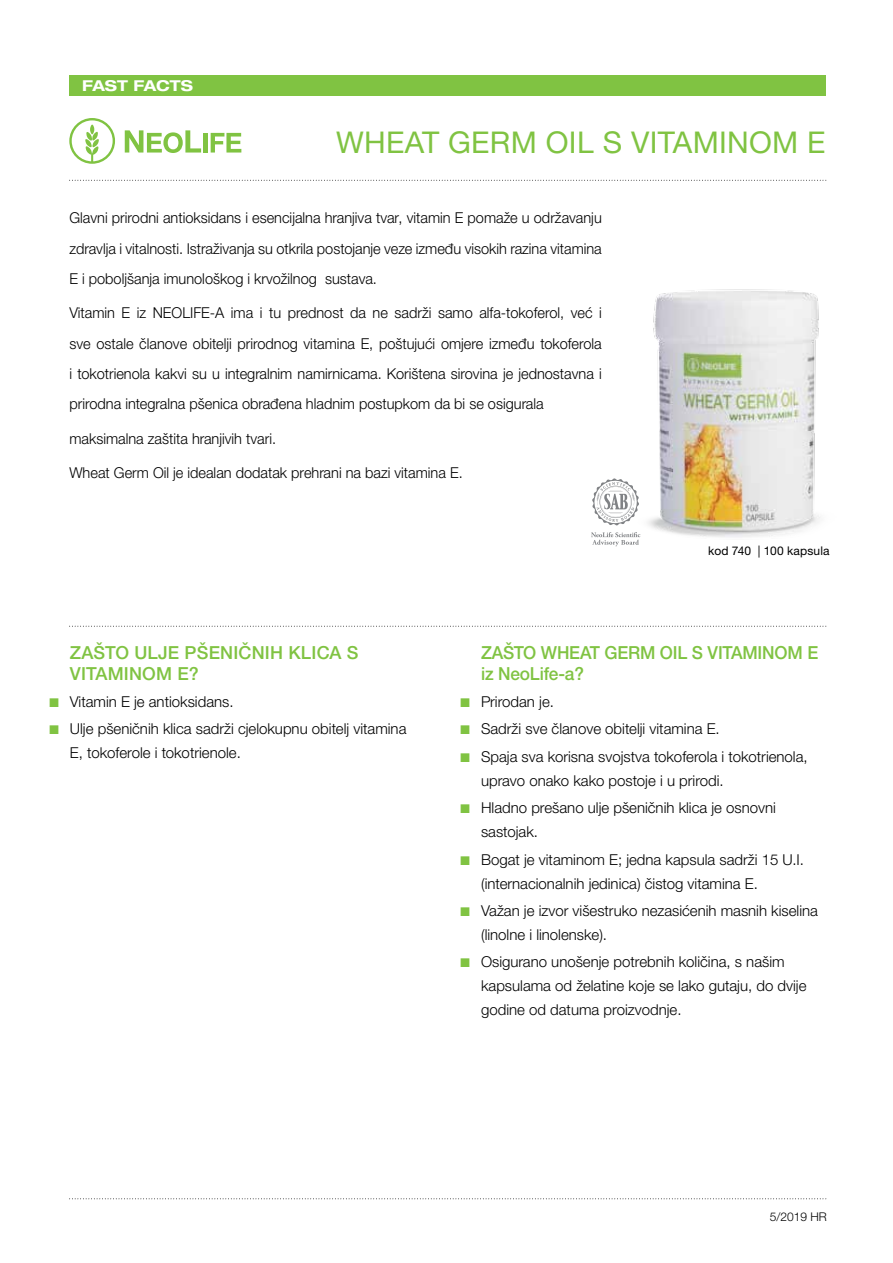
<style>
.page{position:relative;width:893px;height:1263px;background:#fff}
.page>*{position:absolute;margin:0;border:0;box-sizing:border-box;transform-origin:0 0}
.t1{font:30px "Helvetica Neue LTW1 G";letter-spacing:.01em;color:#80c342}
.t2{font:500 18px/21px "Helvetica Neue LTW1 G";letter-spacing:-.01em;color:#80c342;scale:.96 1}
.t3{font:500 18px/21px "Helvetica Neue LTW1 G";letter-spacing:.01em;color:#80c342}
.t4{font:300 15px/27.5px "Helvetica Neue LTW1 G";color:#000}
.t5{font:700 expanded 15px "Helvetica Neue LTW1 G";color:#fff}
.t6{font:12px "Helvetica Neue LTW1 G";letter-spacing:.015em;color:#000}
.t7{font:300 12px "Helvetica Neue LTW1 G";color:#000}
</style>
<div class="page">
<svg style="left:69px;top:118px;width:46px;height:46px"></svg>
<svg style="left:125px;top:130px;width:76px;height:23px"></svg>
<hr style="left:203px;top:133px;width:4px;height:20px;background:#80c342">
<svg style="left:211px;top:133px;width:30px;height:20px"></svg>
<div style="left:69px;top:75px;width:757px;height:21px;background:#80c342"></div>
<svg style="left:70px;top:180px;width:757px;height:1px"></svg>
<svg style="left:72px;top:1198px;width:755px;height:1px"></svg>
<img style="left:615px;top:289px;width:205px;height:258px">
<svg style="left:591px;top:532px;width:49px;height:14px"></svg>
<svg style="left:592px;top:478px;width:47px;height:47px"></svg>
<svg style="left:70px;top:626px;width:757px;height:1px"></svg>
<p class="t5" style="left:82px;top:76px;width:112px">FAST FACTS</p>
<h1 class="t1" style="left:336px;top:124px;width:491px">WHEAT GERM OIL S VITAMINOM E</h1>
<p class="t4" style="left:69px;top:203px;width:534px;line-height:30.3px;text-align:justify">Glavni prirodni antioksidans i esencijalna hranjiva tvar, vitamin E pomaže u održavanju zdravlja i vitalnosti. Istraživanja su otkrila postojanje veze između visokih razina vitamina E i poboljšanja imunološkog i krvožilnog sustava.</p>
<p class="t4" style="left:69px;top:298px;width:534px;line-height:30.3px;text-align:justify">Vitamin E iz NEOLIFE-A ima i tu prednost da ne sadrži samo alfa-tokoferol, već i sve ostale članove obitelji prirodnog vitamina E, poštujući omjere između tokoferola i tokotrienola kakvi su u integralnim namirnicama. Korištena sirovina je jednostavna i prirodna integralna pšenica obrađena hladnim postupkom da bi se osigurala</p>
<p class="t4" style="left:69px;top:425px;width:208px">maksimalna zaštita hranjivih tvari.</p>
<p class="t4" style="left:69px;top:459px;width:395px">Wheat Germ Oil je idealan dodatak prehrani na bazi vitamina E.</p>
<p class="t6" style="left:708px;top:543px;width:123px">kod 740 | 100 kapsula</p>
<p class="t3" style="left:70px;top:642px;width:290px">ZAŠTO ULJE PŠENIČNIH KLICA S<br>VITAMINOM E?</p>
<p class="t4" style="left:70px;top:688px;width:338px">Vitamin E je antioksidans.<br>Ulje pšeničnih klica sadrži cjelokupnu obitelj vitamina</p>
<p class="t4" style="left:70px;top:739px;width:172px">E, tokoferole i tokotrienole.</p>
<p class="t2" style="left:481px;top:642px;width:353px">ZAŠTO WHEAT GERM OIL S VITAMINOM E iz NeoLife-a?</p>
<p class="t4" style="left:481px;top:688px;width:328px">Prirodan je.<br>Sadrži sve članove obitelji vitamina E.<br>Spaja sva korisna svojstva tokoferola i tokotrienola,</p>
<p class="t4" style="left:481px;top:767px;width:296px">upravo onako kako postoje i u prirodi.<br>Hladno prešano ulje pšeničnih klica je osnovni</p>
<p class="t4" style="left:481px;top:818px;width:325px">sastojak.<br>Bogat je vitaminom E; jedna kapsula sadrži 15 U.I.</p>
<p class="t4" style="left:481px;top:869px;width:338px">(internacionalnih jedinica) čistog vitamina E.<br>Važan je izvor višestruko nezasićenih masnih kiselina</p>
<p class="t4" style="left:481px;top:921px;width:305px">(linolne i linolenske).<br>Osigurano unošenje potrebnih količina, s našim</p>
<p class="t4" style="left:481px;top:974px;width:327px;line-height:24px">kapsulama od želatine koje se lako gutaju, do dvije godine od datuma proizvodnje.</p>
<p class="t7" style="left:770px;top:1209px;width:59px">5/2019 HR</p>
</div>
